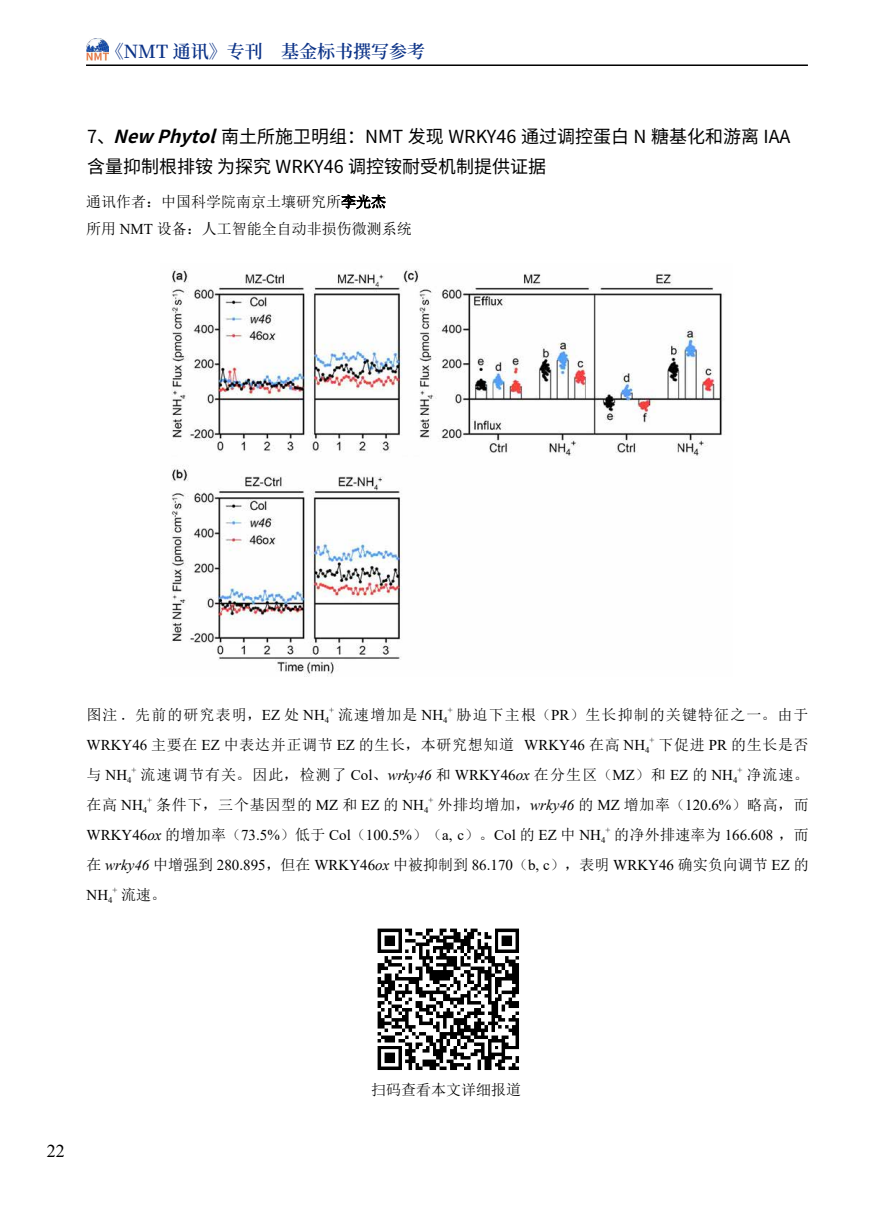
<style>
.page{position:relative;width:893px;height:1212px;background:#fff}
.page>*{position:absolute;margin:0;border:0;box-sizing:border-box;transform-origin:0 0}
.t1{font:18px/30px "Noto Sans Hans";color:#000}
.t2{font:600 18px "Source Han Serif CN";color:#0c3388}
.t3{font:18px "Times New Roman";color:#000}
.t4{font:15px/30px "Sim Sun";letter-spacing:.045em;color:#000}
.t5{font:15px/30px "Times New Roman";color:#000}
.t6{font:15px "Sim Sun";letter-spacing:.075em;color:#000}
.t7{font:15px/27px "Sim Sun";color:#000}
.t8{font:15px "Sim Sun";letter-spacing:.02em;color:#000}
.t9{font:8.7px "Times New Roman";color:#000}
.s1{font-weight:700;font-style:italic}
.s2{font-family:"Times New Roman"}
.s3{font-family:"Sim Sun"}
.s4{font-family:"Times New Roman";font-style:italic}
.s5{font-style:italic}
</style>
<div class="page">
<hr style="left:86px;top:64px;width:722px;height:2px;background:#000">
<img style="left:86px;top:38px;width:22px;height:22px">
<img style="left:377px;top:928px;width:142px;height:142px">
<img style="left:171px;top:269px;width:553px;height:408px">
<svg style="left:341px;top:194px;width:45px;height:15px"></svg>
<p class="t2" style="left:106px;top:41px;width:321px">《NMT 通讯》专刊 基金标书撰写参考</p>
<p class="t1" style="left:87px;top:122px;width:705px">7、<span class="s1">NewPhytol</span>南土所施卫明组：NMT 发现 WRKY46 通过调控蛋白 N 糖基化和游离 IAA含量抑制根排铵 为探究 WRKY46 调控铵耐受机制提供证据</p>
<p class="t7" style="left:86px;top:188px;width:327px">通讯作者：中国科学院南京土壤研究所李光杰<br>所用 <span class="s2">NMT</span> 设备：人工智能全自动非损伤微测系统</p>
<p class="t6" style="left:87px;top:707px;width:244px">图注 . 先前的研究表明，<span class="s2">EZ</span> 处 <span class="s2">NH</span><sub>4</sub></p>
<p class="t9" style="left:329px;top:703px;width:6px">+</p>
<p class="t4" style="left:338px;top:700px;width:111px">流速增加是 <span class="s2">NH</span><sub>4</sub></p>
<p class="t9" style="left:448px;top:703px;width:6px">+</p>
<p class="t4" style="left:87px;top:700px;width:724px;text-indent:370px">胁迫下主根（<span class="s2">PR</span>）生长抑制的关键特征之一。由于<br><span class="s2">WRKY46</span> 主要在 <span class="s2">EZ</span> 中表达并正调节 <span class="s2">EZ</span> 的生长，本研究想知道 <span class="s2">WRKY46</span> 在高 <span class="s2">NH</span><sub>4</sub></p>
<p class="t9" style="left:650px;top:733px;width:6px">+</p>
<p class="t4" style="left:658px;top:730px;width:152px">下促进 <span class="s2">PR</span> 的生长是否</p>
<p class="t5" style="left:87px;top:759px;width:47px"><span class="s3">与</span> NH<sub>4</sub></p>
<p class="t9" style="left:132px;top:763px;width:6px">+</p>
<p class="t6" style="left:141px;top:767px;width:598px">流速调节有关。因此，检测了 <span class="s2">Col</span>、<span class="s4">wrky46</span> 和 <span class="s2">WRKY46</span><span class="s4">ox</span> 在分生区（<span class="s2">MZ</span>）和 <span class="s2">EZ</span> 的 <span class="s2">NH</span><sub>4</sub></p>
<p class="t9" style="left:737px;top:763px;width:6px">+</p>
<p class="t4" style="left:746px;top:760px;width:64px">净流速。</p>
<p class="t4" style="left:87px;top:790px;width:62px">在高 <span class="s2">NH</span><sub>4</sub></p>
<p class="t9" style="left:147px;top:793px;width:6px">+</p>
<p class="t4" style="left:156px;top:790px;width:274px">条件下，三个基因型的 <span class="s2">MZ</span> 和 <span class="s2">EZ</span> 的 <span class="s2">NH</span><sub>4</sub></p>
<p class="t9" style="left:428px;top:793px;width:6px">+</p>
<p class="t4" style="left:437px;top:790px;width:373px">外排均增加，<span class="s4">wrky46</span> 的 <span class="s2">MZ</span> 增加率（<span class="s2">120.6%</span>）略高，而</p>
<p class="t5" style="left:87px;top:819px;width:520px">WRKY46<span class="s5">ox</span> <span class="s3">的增加率（</span>73.5%<span class="s3">）低于</span> Col<span class="s3">（</span>100.5%<span class="s3">）（</span>a, c<span class="s3">）。</span>Col <span class="s3">的</span> EZ <span class="s3">中</span> NH<sub>4</sub></p>
<p class="t9" style="left:605px;top:823px;width:6px">+</p>
<p class="t8" style="left:614px;top:827px;width:196px">的净外排速率为 <span class="s2">166.608</span> ，而</p>
<p class="t5" style="left:87px;top:849px;width:724px"><span class="s3">在</span> <span class="s5">wrky46</span> <span class="s3">中增强到</span> 280.895<span class="s3">，但在</span> WRKY46<span class="s5">ox</span> <span class="s3">中被抑制到</span> 86.170<span class="s3">（</span>b, c<span class="s3">），表明</span> WRKY46 <span class="s3">确实负向调节</span> EZ <span class="s3">的<br></span>NH<sub>4</sub></p>
<p class="t9" style="left:113px;top:883px;width:6px">+</p>
<p class="t4" style="left:121px;top:880px;width:46px">流速。</p>
<p class="t3" style="left:47px;top:1138px;width:19px">22</p>
<p class="t7" style="left:371px;top:1076px;width:151px">扫码查看本文详细报道</p>
</div>
